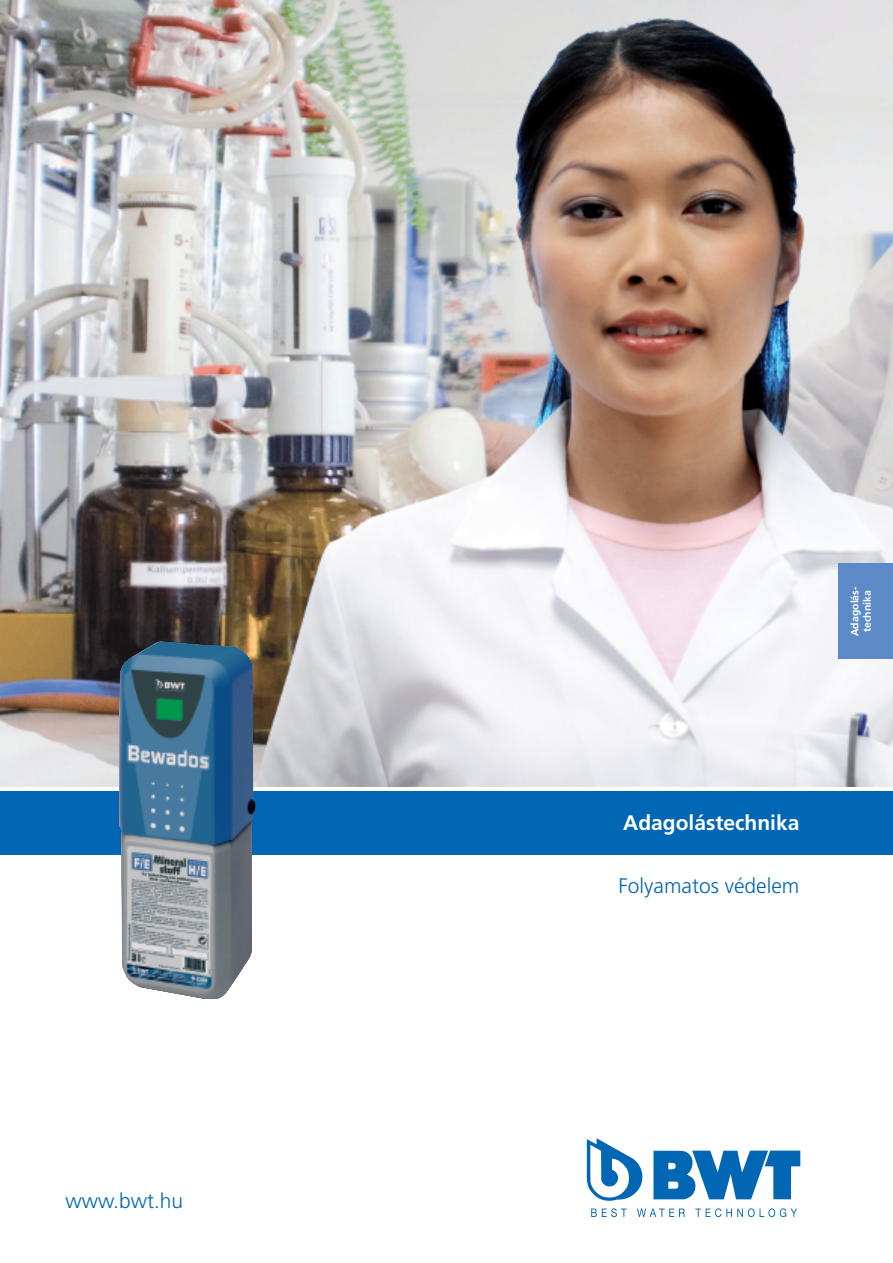
<style>
.page{position:relative;width:893px;height:1263px;background:#fff}
.page>*{position:absolute;margin:0;border:0;box-sizing:border-box;transform-origin:0 0}
.t1{font:300 21px "Frutiger CE";color:#0166b3}
.t2{font:700 21px "Frutiger CE";color:#fff}
.t3{font:700 10.5px/12.6px "Frutiger CE";color:#fff;text-align:center}
</style>
<div class="page">
<img style="left:0;top:0;width:893px;height:787px">
<div style="left:0;top:791px;width:893px;height:64px;background:#0166b3"></div>
<img style="left:119px;top:641px;width:137px;height:358px">
<svg style="left:587px;top:1138px;width:213px;height:63px"></svg>
<svg style="left:591px;top:1208px;width:36px;height:9px"></svg>
<svg style="left:637px;top:1208px;width:48px;height:9px"></svg>
<svg style="left:695px;top:1208px;width:102px;height:9px"></svg>
<div style="left:838px;top:563px;width:55px;height:96px;background:#5c8ac7"></div>
<p class="t1" style="left:65px;top:1192px;width:119px">www.bwt.hu</p>
<p class="t3" style="left:849px;top:636px;width:51px;rotate:-90deg">Adagolás&shy;technika</p>
<p class="t2" style="left:623px;top:814px;width:178px">Adagolástechnika</p>
<p class="t1" style="left:619px;top:878px;width:182px">Folyamatos védelem</p>
</div>
